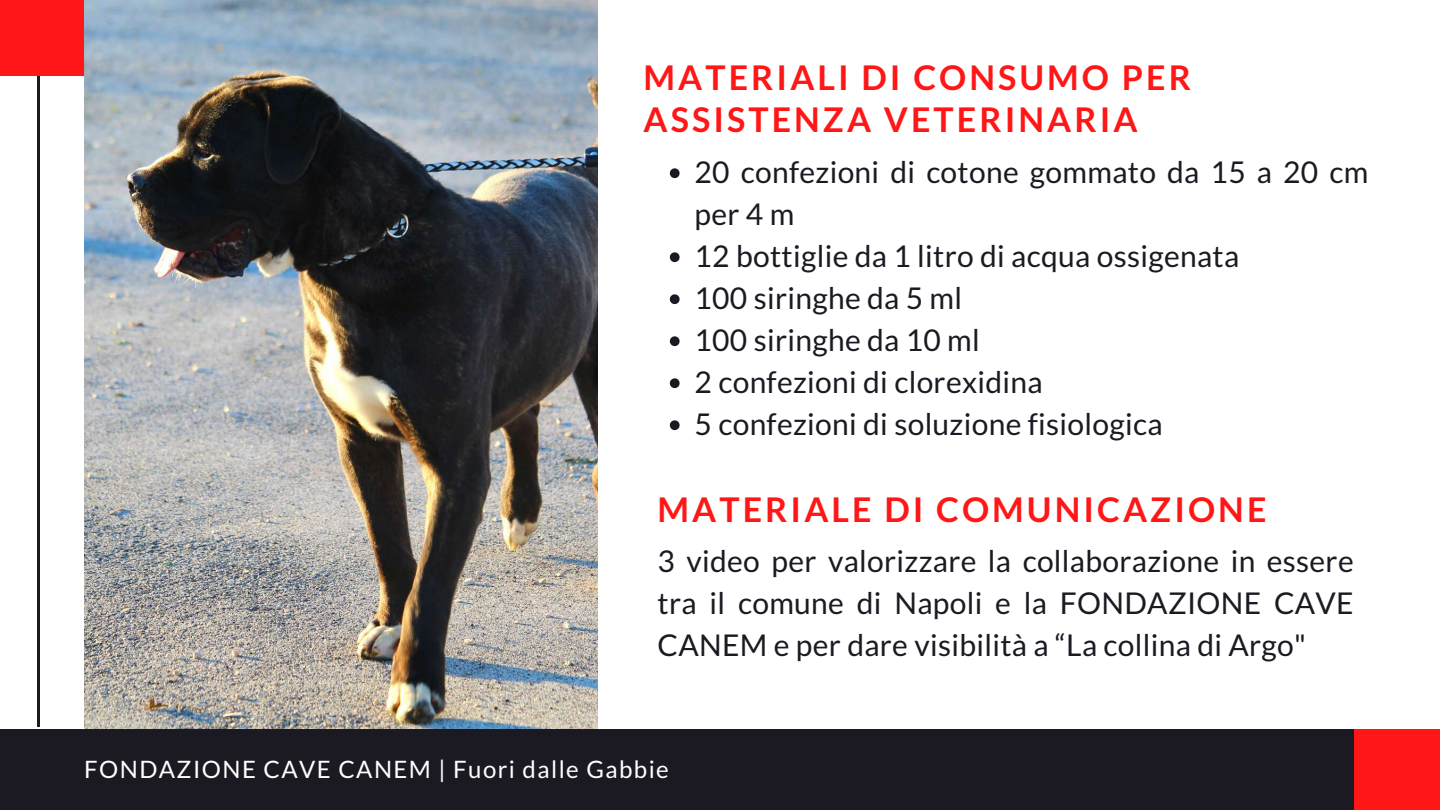
<style>
.page{position:relative;width:1440px;height:810px;background:#fff}
.page>*{position:absolute;margin:0;border:0;box-sizing:border-box;transform-origin:0 0}
.t1{font:700 34px/42px "Lato";letter-spacing:.09em;color:#ff1616}
.t2{font:30px/42px "Lato";letter-spacing:.01em;color:#1b1922}
.t3{font:24px "Lato";letter-spacing:.06em;color:#fff}
</style>
<div class="page">
<img style="left:84px;top:0;width:514px;height:729px">
<hr style="left:37px;top:76px;width:3px;height:651px;background:#1b1922">
<div style="left:0;top:729px;width:1440px;height:81px;background:#1b1922"></div>
<div style="left:0;top:0;width:84px;height:75px;background:#ff1616"></div>
<svg style="left:670px;top:168px;width:10px;height:10px"></svg>
<svg style="left:670px;top:252px;width:10px;height:10px"></svg>
<svg style="left:670px;top:294px;width:10px;height:10px"></svg>
<svg style="left:670px;top:336px;width:10px;height:10px"></svg>
<svg style="left:670px;top:378px;width:10px;height:10px"></svg>
<svg style="left:670px;top:420px;width:10px;height:10px"></svg>
<div style="left:1354px;top:729px;width:86px;height:81px;background:#ff1616"></div>
<p class="t1" style="left:644px;top:56px;width:549px">MATERIALI DI CONSUMO PER<br>ASSISTENZA VETERINARIA</p>
<p class="t2" style="left:695px;top:151px;width:675px">20 confezioni di cotone gommato da 15 a 20 cm per4m<br>12 bottiglie da 1 litro di acqua ossigenata<br>100 siringhe da 5 ml<br>100 siringhe da 10 ml<br>2 confezioni di clorexidina<br>5 confezioni di soluzione fisiologica</p>
<p class="t1" style="left:658px;top:488px;width:610px">MATERIALE DI COMUNICAZIONE</p>
<p class="t2" style="left:658px;top:540px;width:698px;text-align:justify">3 video per valorizzare la collaborazione in essere tra il comune di Napoli e la FONDAZIONE CAVE CANEM e per dare visibilità a “La collina di Argo"</p>
<p class="t3" style="left:84px;top:754px;width:586px">FONDAZIONE CAVE CANEM | Fuori dalle Gabbie</p>
</div>
